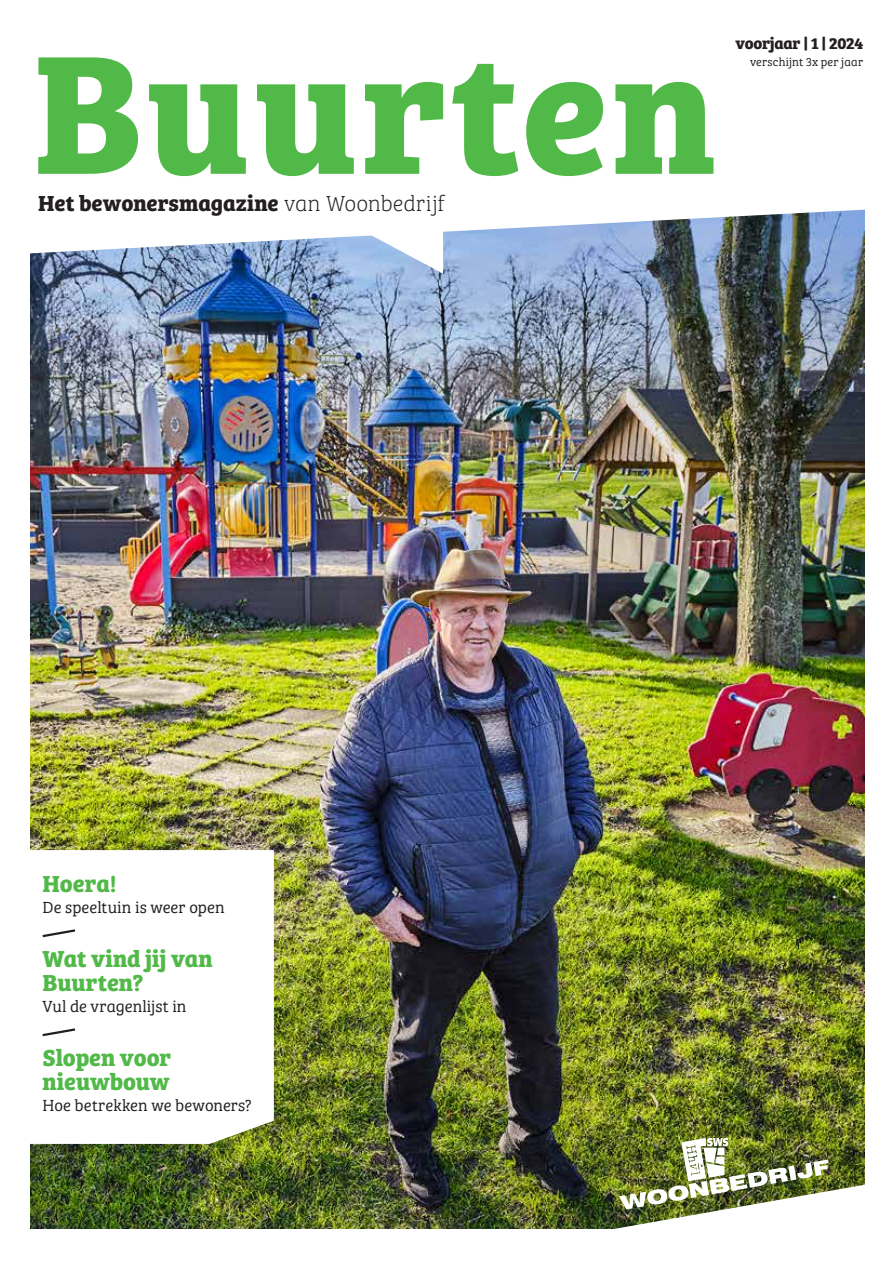
<style>
.page{position:relative;width:893px;height:1263px;background:#fff}
.page>*{position:absolute;margin:0;border:0;box-sizing:border-box;transform-origin:0 0}
.t1{font:700 24px/24px "Bree Serif";letter-spacing:-.005em;color:#51b948}
.t2{font:700 22.5px "Bree Serif";letter-spacing:-.005em;color:#231f20}
.t3{font:16.65px "Bree Serif Lt";letter-spacing:.005em;color:#231f20}
.t4{font:700 16.5px "Bree Serif";letter-spacing:-.02em;color:#231f20}
.t5{font:12px "Bree Serif Lt";letter-spacing:.015em;color:#231f20}
.s1{font-family:"Bree Serif Th";font-weight:400}
</style>
<div class="page">
<img style="left:31px;top:255px;width:833px;height:974px">
<svg style="left:30px;top:157px;width:835px;height:98px"></svg>
<svg style="left:355px;top:227px;width:88px;height:47px"></svg>
<img style="left:584px;top:1138px;width:281px;height:91px">
<svg style="left:30px;top:850px;width:244px;height:294px"></svg>
<svg style="left:40px;top:928px;width:38px;height:11px"></svg>
<svg style="left:40px;top:1027px;width:38px;height:11px"></svg>
<svg style="left:38px;top:57px;width:675px;height:119px"></svg>
<h2 class="t2" style="left:38px;top:185px;width:408px">Het bewonersmagazine <span class="s1">van Woonbedrijf</span></h2>
<h1 class="t1" style="left:43px;top:870px;width:76px">Hoera!</h1>
<p class="t3" style="left:43px;top:895px;width:184px">De speeltuin is weer open</p>
<h1 class="t1" style="left:43px;top:945px;width:172px">Wat vind jij van<br>Buurten?</h1>
<p class="t3" style="left:43px;top:994px;width:146px">Vul de vragenlijst in</p>
<h1 class="t1" style="left:43px;top:1044px;width:130px">Slopen voor nieuwbouw</h1>
<p class="t3" style="left:43px;top:1093px;width:210px">Hoe betrekken we bewoners?</p>
<p class="t4" style="left:735px;top:30px;width:129px">voorjaar | 1 | 2024</p>
<p class="t5" style="left:750px;top:53px;width:115px">verschijnt 3x per jaar</p>
</div>
